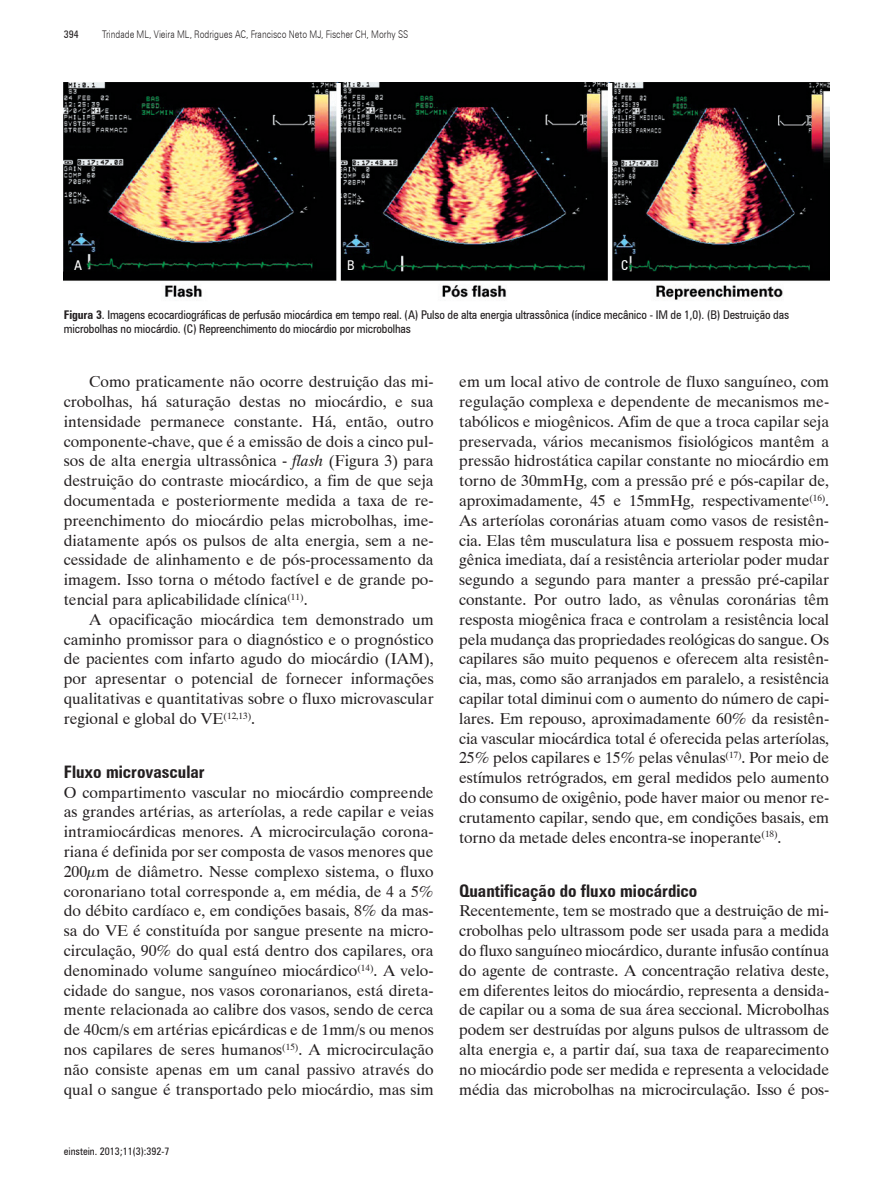
<style>
.page{position:relative;width:893px;height:1191px;background:#fff}
.page>*{position:absolute;margin:0;border:0;box-sizing:border-box;transform-origin:0 0}
.t1{font:700 condensed 17.25px "Zurich BT";color:#231f20}
.t2{font:15.75px/19.8px "Dutch 801 BT";color:#231f20;text-align:justify}
.t3{font:condensed 13.5px "Zurich BT";color:#fff}
.t4{font:condensed 12px/14.2px "Zurich BT";letter-spacing:-.01em;color:#231f20}
.t5{font:300 10.5px "Zurich BT";color:#231f20;scale:.8 1}
.t6{font:condensed 10.5px "Zurich BT";color:#231f20}
.s1{font-weight:700}
.s2{font-style:italic}
</style>
<div class="page">
<img style="left:64px;top:83px;width:765px;height:217px">
<div style="left:336px;top:83px;width:5px;height:219px;background:#fff"></div>
<hr style="left:608px;top:83px;width:4px;height:219px;background:#fff">
<p class="t6" style="left:64px;top:28px;width:17px">394</p>
<p class="t5" style="left:102px;top:28px;width:384px">Trindade ML, Vieira ML, Rodrigues AC, Francisco Neto MJ, Fischer CH, Morhy SS</p>
<p class="t3" style="left:74px;top:257px;width:9px">A</p>
<p class="t3" style="left:347px;top:257px;width:9px">B</p>
<p class="t3" style="left:621px;top:257px;width:9px">C</p>
<p class="t4" style="left:64px;top:307px;width:727px"><span class="s1">Figura 3</span>. Imagens ecocardiográficas de perfusão miocárdica em tempo real. (A) Pulso de alta energia ultrassônica (índice mecânico - IM de 1,0). (B) Destruição das microbolhas no miocárdio. (C) Repreenchimento do miocárdio por microbolhas</p>
<p class="t2" style="left:64px;top:372px;width:371px;text-indent:26px">Como praticamente não ocorre destruição das mi&shy;crobolhas, há saturação destas no miocárdio, e sua intensidade permanece constante. Há, então, outro componente-chave, que é a emissão de dois a cinco pul&shy;sos de alta energia ultrassônica - <span class="s2">flash</span> (Figura 3) para destruição do contraste miocárdico, a fim de que seja documentada e posteriormente medida a taxa de re&shy;preenchimento do miocárdio pelas microbolhas, ime&shy;diatamente após os pulsos de alta energia, sem a ne&shy;cessidade de alinhamento e de pós-processamento da imagem. Isso torna o método factível e de grande po&shy;tencial para aplicabilidade clínica<sup>(11)</sup>.</p>
<p class="t2" style="left:64px;top:609px;width:371px;text-indent:26px">A opacificação miocárdica tem demonstrado um caminho promissor para o diagnóstico e o prognóstico de pacientes com infarto agudo do miocárdio (IAM), por apresentar o potencial de fornecer informações qualitativas e quantitativas sobre o fluxo microvascular regional e global do VE<sup>(12,13)</sup>.</p>
<p class="t1" style="left:64px;top:761px;width:142px">Fluxo microvascular</p>
<p class="t2" style="left:64px;top:782px;width:371px">O compartimento vascular no miocárdio compreende as grandes artérias, as arteríolas, a rede capilar e veias intramiocárdicas menores. A microcirculação corona&shy;riana é definida por ser composta de vasos menores que 200µm de diâmetro. Nesse complexo sistema, o fluxo coronariano total corresponde a, em média, de 4 a 5% do débito cardíaco e, em condições basais, 8% da mas&shy;sa do VE é constituída por sangue presente na micro&shy;circulação, 90% do qual está dentro dos capilares, ora denominado volume sanguíneo miocárdico<sup>(14)</sup>. A velo&shy;cidade do sangue, nos vasos coronarianos, está direta&shy;mente relacionada ao calibre dos vasos, sendo de cerca de 40cm/s em artérias epicárdicas e de 1mm/s ou menos nos capilares de seres humanos<sup>(15)</sup>. A microcirculação não consiste apenas em um canal passivo através do qual o sangue é transportado pelo miocárdio, mas sim</p>
<p class="t6" style="left:64px;top:1144px;width:107px">einstein. 2013;11(3):392-7</p>
<p class="t2" style="left:459px;top:372px;width:372px">em um local ativo de controle de fluxo sanguíneo, com regulação complexa e dependente de mecanismos me&shy;tabólicos e miogênicos. Afim de que a troca capilar seja preservada, vários mecanismos fisiológicos mantêm a pressão hidrostática capilar constante no miocárdio em torno de 30mmHg, com a pressão pré e pós-capilar de, aproximadamente, 45 e 15mmHg, respectivamente<sup>(16)</sup>.<br>As arteríolas coronárias atuam como vasos de resistên&shy;cia. Elas têm musculatura lisa e possuem resposta mio&shy;gênica imediata, daí a resistência arteriolar poder mudar segundo a segundo para manter a pressão pré--capilar constante. Por outro lado, as vênulas coronárias têm resposta miogênica fraca e controlam a resistência local pela mudança das propriedades reológicas do sangue. Os capilares são muito pequenos e oferecem alta resistên&shy;cia, mas, como são arranjados em paralelo, a resistência capilar total diminui com o aumento do número de capi&shy;lares. Em repouso, aproximadamente 60% da resistên&shy;cia vascular miocárdica total é oferecida pelas arteríolas, 25% pelos capilares e 15% pelas vênulas<sup>(17)</sup>. Por meio de estímulos retrógrados, em geral medidos pelo aumento do consumo de oxigênio, pode haver maior ou menor re&shy;crutamento capilar, sendo que, em condições basais, em torno da metade deles encontra-se inoperante<sup>(18)</sup>.</p>
<p class="t1" style="left:459px;top:880px;width:240px">Quantificação do fluxo miocárdico</p>
<p class="t2" style="left:459px;top:901px;width:371px">Recentemente, tem se mostrado que a destruição de mi&shy;crobolhas pelo ultrassom pode ser usada para a medida do fluxo sanguíneo miocárdico, durante infusão contínua do agente de contraste. A concentração relativa deste, em diferentes leitos do miocárdio, representa a densida&shy;de capilar ou a soma de sua área seccional. Microbolhas podem ser destruídas por alguns pulsos de ultrassom de alta energia e, a partir daí, sua taxa de reaparecimento no miocárdio pode ser medida e representa a velocidade média das microbolhas na microcirculação. Isso é pos-</p>
</div>
